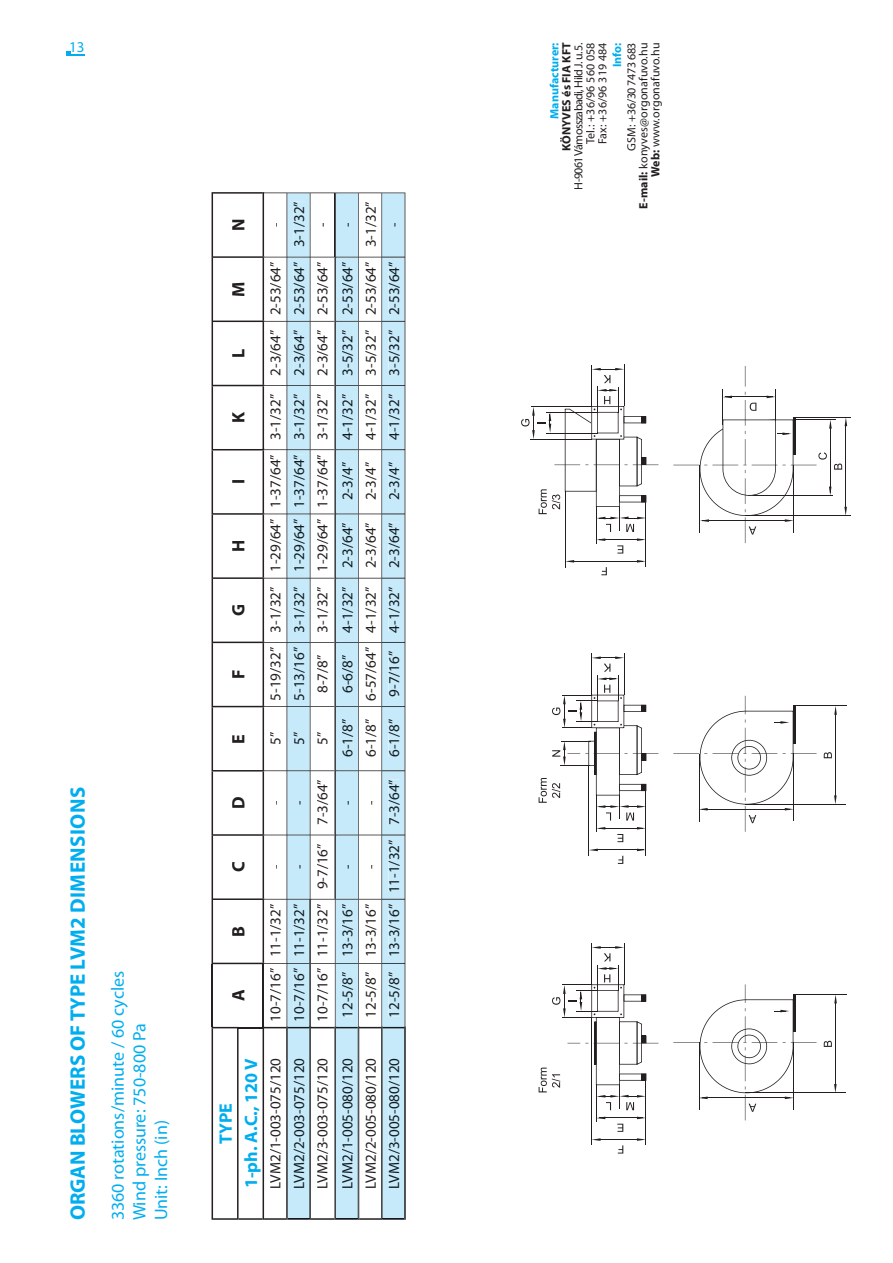
<style>
.page{position:relative;width:893px;height:1263px;background:#fff}
.page>*{position:absolute;margin:0;border:0;box-sizing:border-box;transform-origin:0 0}
.t1{font:700 21px "Myriad Pro";color:#00aeef}
.t2{font:18px/21.6px "Myriad Pro";color:#00aeef}
.t3{font:700 18px "Myriad Pro";color:#00aeef}
.t4{font:700 18px "Myriad Pro";color:#231f20}
.t5{font:15px "Myriad Pro";color:#231f20}
.t6{font:15px "Myriad Pro";color:#101a21}
.t7{font:15px "Myriad Pro";color:#00aeef}
.t8{font:12px/12px "Myriad Pro";letter-spacing:.01em;color:#231f20;text-align:justify}
.t9{font:700 12px "Myriad Pro";color:#00aeef}
.t10{font:700 12px "Myriad Pro";color:#231f20}
.s1{font-weight:700}
</style>
<div class="page">
<svg style="left:212px;top:192px;width:194px;height:1028px"></svg>
<hr style="left:793px;top:994px;width:54px;height:1px;background:#231f20">
<hr style="left:745px;top:1092px;width:101px;height:1px;background:#231f20">
<svg style="left:824px;top:1041px;width:8px;height:6px"></svg>
<hr style="left:835px;top:1002px;width:1px;height:83px;background:#231f20">
<svg style="left:834px;top:995px;width:3px;height:8px"></svg>
<svg style="left:834px;top:1084px;width:3px;height:8px"></svg>
<svg style="left:673px;top:984px;width:143px;height:136px"></svg>
<hr style="left:793px;top:706px;width:54px;height:1px;background:#231f20">
<hr style="left:745px;top:804px;width:101px;height:1px;background:#231f20">
<svg style="left:824px;top:752px;width:8px;height:6px"></svg>
<hr style="left:835px;top:714px;width:1px;height:82px;background:#231f20">
<svg style="left:834px;top:706px;width:3px;height:9px"></svg>
<svg style="left:834px;top:795px;width:3px;height:9px"></svg>
<svg style="left:673px;top:696px;width:143px;height:136px"></svg>
<hr style="left:793px;top:417px;width:58px;height:1px;background:#231f20">
<hr style="left:745px;top:515px;width:105px;height:1px;background:#231f20">
<svg style="left:673px;top:366px;width:174px;height:177px"></svg>
<hr style="left:726px;top:397px;width:47px;height:1px;background:#231f20">
<hr style="left:596px;top:1085px;width:1px;height:37px;background:#231f20">
<hr style="left:591px;top:943px;width:1px;height:41px;background:#231f20">
<hr style="left:624px;top:943px;width:1px;height:41px;background:#231f20">
<hr style="left:646px;top:1081px;width:1px;height:64px;background:#231f20">
<hr style="left:591px;top:1017px;width:1px;height:128px;background:#231f20">
<svg style="left:618px;top:1145px;width:5px;height:8px"></svg>
<svg style="left:637px;top:1138px;width:9px;height:3px"></svg>
<svg style="left:592px;top:1138px;width:9px;height:3px"></svg>
<hr style="left:599px;top:1139px;width:44px;height:1px;background:#231f20">
<svg style="left:617px;top:1124px;width:6px;height:8px"></svg>
<svg style="left:637px;top:1116px;width:9px;height:3px"></svg>
<svg style="left:597px;top:1116px;width:8px;height:3px"></svg>
<hr style="left:599px;top:1118px;width:44px;height:1px;background:#231f20">
<svg style="left:539px;top:946px;width:119px;height:164px"></svg>
<hr style="left:596px;top:795px;width:1px;height:37px;background:#231f20">
<hr style="left:591px;top:654px;width:1px;height:41px;background:#231f20">
<hr style="left:624px;top:653px;width:1px;height:42px;background:#231f20">
<hr style="left:646px;top:791px;width:1px;height:64px;background:#231f20">
<hr style="left:588px;top:765px;width:1px;height:90px;background:#231f20">
<svg style="left:618px;top:856px;width:5px;height:8px"></svg>
<svg style="left:637px;top:849px;width:9px;height:2px"></svg>
<svg style="left:589px;top:849px;width:9px;height:2px"></svg>
<hr style="left:595px;top:850px;width:48px;height:1px;background:#231f20">
<svg style="left:617px;top:834px;width:6px;height:8px"></svg>
<hr style="left:599px;top:828px;width:44px;height:1px;background:#231f20">
<svg style="left:539px;top:656px;width:119px;height:164px"></svg>
<hr style="left:596px;top:507px;width:1px;height:37px;background:#231f20">
<hr style="left:591px;top:365px;width:1px;height:41px;background:#231f20">
<hr style="left:624px;top:365px;width:1px;height:41px;background:#231f20">
<hr style="left:646px;top:502px;width:1px;height:64px;background:#231f20">
<hr style="left:565px;top:491px;width:1px;height:76px;background:#231f20">
<svg style="left:601px;top:567px;width:6px;height:8px"></svg>
<svg style="left:637px;top:560px;width:9px;height:3px"></svg>
<svg style="left:566px;top:560px;width:8px;height:3px"></svg>
<hr style="left:572px;top:561px;width:71px;height:1px;background:#231f20">
<svg style="left:617px;top:545px;width:6px;height:8px"></svg>
<svg style="left:637px;top:538px;width:9px;height:3px"></svg>
<svg style="left:597px;top:538px;width:8px;height:3px"></svg>
<hr style="left:599px;top:539px;width:44px;height:1px;background:#231f20">
<svg style="left:521px;top:368px;width:137px;height:164px"></svg>
<svg style="left:66px;top:52px;width:19px;height:4px"></svg>
<p class="t7" style="left:69px;top:39px;width:17px">13</p>
<h1 class="t1" style="left:66px;top:1220px;width:435px;rotate:-90deg">ORGAN BLOWERS OF TYPE LVM2 DIMENSIONS</h1>
<p class="t2" style="left:107px;top:1220px;width:251px;rotate:-90deg">3360 rotations/minute / 60 cycles<br>Wind pressure: 750-800 Pa<br>Unit: Inch (in)</p>
<p class="t4" style="left:228px;top:231px;width:14px;rotate:-90deg">N</p>
<p class="t4" style="left:228px;top:297px;width:17px;rotate:-90deg">M</p>
<p class="t4" style="left:228px;top:358px;width:11px;rotate:-90deg">L</p>
<p class="t4" style="left:228px;top:423px;width:13px;rotate:-90deg">K</p>
<p class="t4" style="left:228px;top:484px;width:7px;rotate:-90deg">I</p>
<p class="t4" style="left:228px;top:552px;width:14px;rotate:-90deg">H</p>
<p class="t4" style="left:228px;top:616px;width:14px;rotate:-90deg">G</p>
<p class="t4" style="left:228px;top:679px;width:11px;rotate:-90deg">F</p>
<p class="t4" style="left:228px;top:743px;width:11px;rotate:-90deg">E</p>
<p class="t4" style="left:228px;top:809px;width:14px;rotate:-90deg">D</p>
<p class="t4" style="left:228px;top:872px;width:12px;rotate:-90deg">C</p>
<p class="t4" style="left:228px;top:937px;width:12px;rotate:-90deg">B</p>
<p class="t4" style="left:228px;top:1001px;width:13px;rotate:-90deg">A</p>
<p class="t5" style="left:267px;top:227px;width:6px;rotate:-90deg">-</p>
<p class="t5" style="left:267px;top:700px;width:440px;rotate:-90deg">5-19/32” 3-1/32” 1-29/64” 1-37/64” 3-1/32” 2-3/64” 2-53/64”</p>
<p class="t6" style="left:291px;top:700px;width:501px;rotate:-90deg">5-13/16” 3-1/32” 1-29/64” 1-37/64” 3-1/32” 2-3/64” 2-53/64” 3-1/32”</p>
<p class="t5" style="left:314px;top:227px;width:6px;rotate:-90deg">-</p>
<p class="t5" style="left:314px;top:632px;width:372px;rotate:-90deg">3-1/32” 1-29/64” 1-37/64” 3-1/32” 2-3/64” 2-53/64”</p>
<p class="t5" style="left:314px;top:693px;width:40px;rotate:-90deg">8-7/8”</p>
<p class="t5" style="left:267px;top:744px;width:15px;rotate:-90deg">5”</p>
<p class="t6" style="left:291px;top:744px;width:15px;rotate:-90deg">5”</p>
<p class="t5" style="left:314px;top:744px;width:15px;rotate:-90deg">5”</p>
<p class="t6" style="left:339px;top:227px;width:6px;rotate:-90deg">-</p>
<p class="t6" style="left:339px;top:440px;width:180px;rotate:-90deg">4-1/32” 3-5/32” 2-53/64”</p>
<p class="t5" style="left:363px;top:440px;width:240px;rotate:-90deg">4-1/32” 3-5/32” 2-53/64” 3-1/32”</p>
<p class="t6" style="left:386px;top:227px;width:6px;rotate:-90deg">-</p>
<p class="t6" style="left:386px;top:440px;width:180px;rotate:-90deg">4-1/32” 3-5/32” 2-53/64”</p>
<p class="t6" style="left:339px;top:500px;width:40px;rotate:-90deg">2-3/4”</p>
<p class="t5" style="left:363px;top:500px;width:40px;rotate:-90deg">2-3/4”</p>
<p class="t6" style="left:386px;top:500px;width:40px;rotate:-90deg">2-3/4”</p>
<p class="t6" style="left:339px;top:632px;width:112px;rotate:-90deg">4-1/32” 2-3/64”</p>
<p class="t6" style="left:339px;top:693px;width:40px;rotate:-90deg">6-6/8”</p>
<p class="t6" style="left:339px;top:757px;width:40px;rotate:-90deg">6-1/8”</p>
<p class="t5" style="left:363px;top:757px;width:236px;rotate:-90deg">6-1/8” 6-57/64” 4-1/32” 2-3/64”</p>
<p class="t6" style="left:386px;top:697px;width:176px;rotate:-90deg">9-7/16” 4-1/32” 2-3/64”</p>
<p class="t6" style="left:386px;top:757px;width:40px;rotate:-90deg">6-1/8”</p>
<p class="t5" style="left:267px;top:805px;width:6px;rotate:-90deg">-</p>
<p class="t5" style="left:267px;top:869px;width:6px;rotate:-90deg">-</p>
<p class="t5" style="left:267px;top:1022px;width:119px;rotate:-90deg">10-7/16” 11-1/32”</p>
<p class="t6" style="left:291px;top:805px;width:6px;rotate:-90deg">-</p>
<p class="t6" style="left:291px;top:869px;width:6px;rotate:-90deg">-</p>
<p class="t6" style="left:291px;top:1022px;width:119px;rotate:-90deg">10-7/16” 11-1/32”</p>
<p class="t5" style="left:314px;top:1022px;width:244px;rotate:-90deg">10-7/16” 11-1/32” 9-7/16” 7-3/64”</p>
<p class="t6" style="left:339px;top:805px;width:6px;rotate:-90deg">-</p>
<p class="t5" style="left:363px;top:805px;width:6px;rotate:-90deg">-</p>
<p class="t6" style="left:339px;top:869px;width:6px;rotate:-90deg">-</p>
<p class="t5" style="left:363px;top:869px;width:6px;rotate:-90deg">-</p>
<p class="t6" style="left:339px;top:1018px;width:115px;rotate:-90deg">12-5/8” 13-3/16”</p>
<p class="t5" style="left:363px;top:1018px;width:115px;rotate:-90deg">12-5/8” 13-3/16”</p>
<p class="t6" style="left:386px;top:1018px;width:240px;rotate:-90deg">12-5/8” 13-3/16” 11-1/32” 7-3/64”</p>
<p class="t3" style="left:216px;top:1143px;width:42px;rotate:-90deg">TYPE</p>
<p class="t3" style="left:241px;top:1188px;width:131px;rotate:-90deg">1-ph. A.C., 120 V</p>
<p class="t5" style="left:267px;top:1189px;width:132px;rotate:-90deg">LVM2/1-003-075/120</p>
<p class="t6" style="left:291px;top:1189px;width:132px;rotate:-90deg">LVM2/2-003-075/120</p>
<p class="t5" style="left:314px;top:1189px;width:132px;rotate:-90deg">LVM2/3-003-075/120</p>
<p class="t6" style="left:339px;top:1189px;width:132px;rotate:-90deg">LVM2/1-005-080/120</p>
<p class="t5" style="left:363px;top:1189px;width:132px;rotate:-90deg">LVM2/2-005-080/120</p>
<p class="t6" style="left:386px;top:1189px;width:132px;rotate:-90deg">LVM2/3-005-080/120</p>
<p class="t9" style="left:548px;top:119px;width:78px;rotate:-90deg">Manufacturer:</p>
<p class="t10" style="left:560px;top:151px;width:110px;rotate:-90deg">KÖNYVES és FIA KFT</p>
<p class="t8" style="left:573px;top:144px;width:103px;text-indent:-45px;rotate:-90deg">H-9061 Vámosszabadi, Hild J. u. 5.<br>Tel.: +36/96 560 058<br>Fax: +36/96 319 484</p>
<p class="t9" style="left:610px;top:67px;width:26px;rotate:-90deg">Info:</p>
<p class="t8" style="left:626px;top:209px;width:168px;text-align:right;rotate:-90deg">GSM: +36/30 7473 683<br><span class="s1">E-mail:</span> konyves@orgonafuvo.hu<br><span class="s1">Web:</span> www.orgonafuvo.hu</p>
</div>
